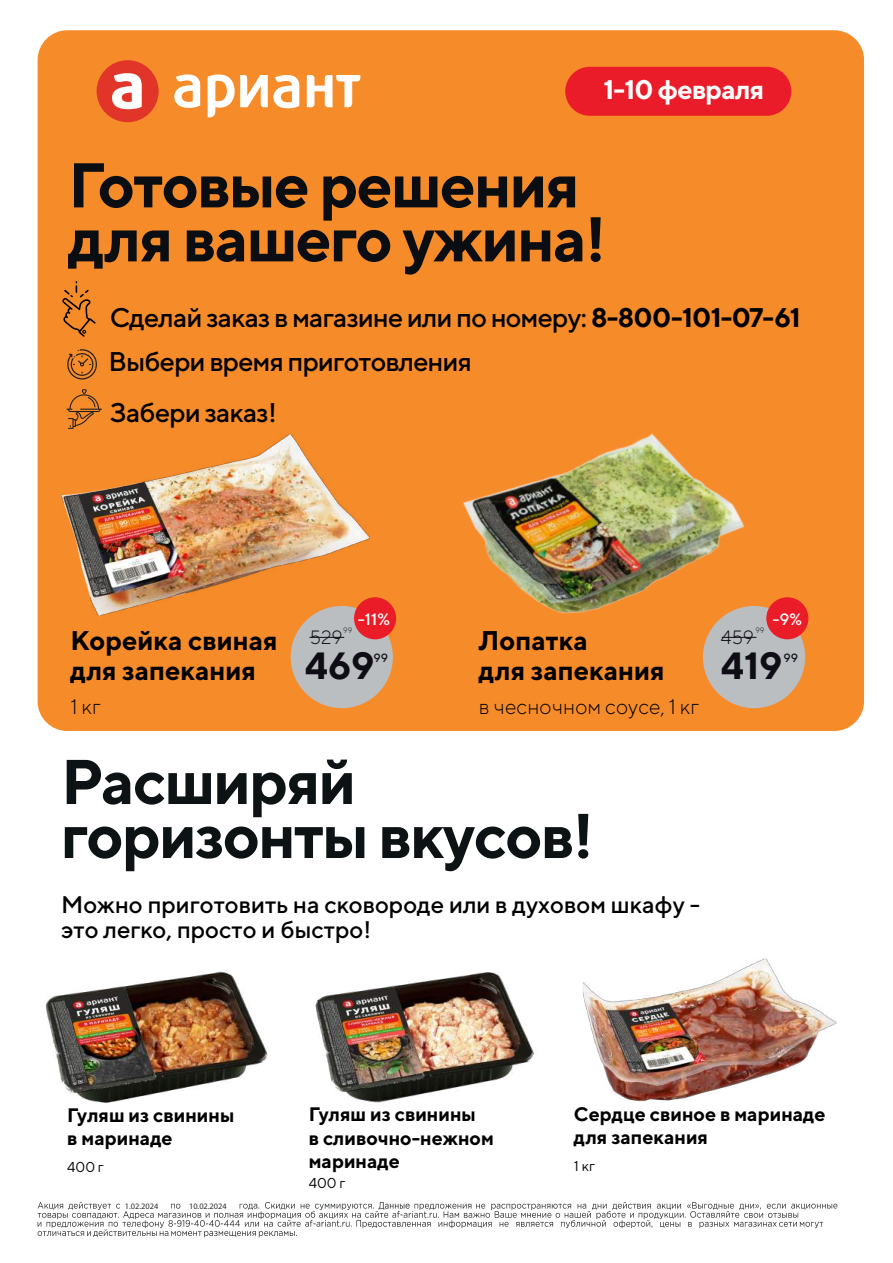
<style>
.page{position:relative;width:893px;height:1263px;background:#fff}
.page>*{position:absolute;margin:0;border:0;box-sizing:border-box;transform-origin:0 0}
.t1{font:700 63px/54px "TT Norms";letter-spacing:-.025em;color:#0a0d11}
.t2{font:700 63px/54px "TT Norms";letter-spacing:-.025em;color:#0d1214}
.t3{font:700 37.8px "TT Norms";color:#0e0c15}
.t4{font:500 27px/44.4px "TT Norms";letter-spacing:-.025em;color:#000001}
.t5{font:700 27px/30px "TT Norms";color:#000001}
.t6{font:700 26.85px "TT Norms";letter-spacing:-.025em;color:#fff}
.t7{font:500 24px/25.5px "TT Norms";color:#000001}
.t8{font:300 21px "TT Norms";color:#000001}
.t9{font:700 19.5px/23.4px "TT Norms";color:#000001}
.t10{font:300 19.2px "TT Norms";color:#0e0c15}
.t11{font:500 16.35px "TT Norms";color:#fff}
.t12{font:14.4px "TT Norms";color:#000001}
.t13{font:500 12px "TT Norms";color:#0e0c15}
.t14{font:8.25px "Myriad Pro";color:#292c2d}
.t15{font:300 7.8px "TT Norms";color:#0e0c15}
.s1{font-weight:700}
</style>
<div class="page">
<svg style="left:38px;top:1202px;width:799px;height:35px"></svg>
<img style="left:318px;top:972px;width:216px;height:131px">
<img style="left:45px;top:971px;width:273px;height:132px">
<img style="left:582px;top:958px;width:255px;height:144px">
<div style="left:38px;top:30px;width:826px;height:701px;background:#f68b2a;border-radius:30px"></div>
<svg style="left:62px;top:281px;width:34px;height:56px"></svg>
<svg style="left:67px;top:349px;width:30px;height:30px"></svg>
<svg style="left:67px;top:389px;width:35px;height:40px"></svg>
<div style="left:291px;top:606px;width:102px;height:102px;background:#babec1;border-radius:50%"></div>
<div style="left:354px;top:597px;width:42px;height:42px;background:#ea1c28;border-radius:50%"></div>
<hr style="left:309px;top:637px;width:35px;height:1px;background:#0e0c15">
<svg style="left:174px;top:74px;width:186px;height:43px"></svg>
<svg style="left:97px;top:60px;width:62px;height:62px"></svg>
<div style="left:565px;top:67px;width:226px;height:49px;background:#ea1c29;border-radius:24px"></div>
<img style="left:379px;top:433px;width:430px;height:276px">
<img style="left:61px;top:434px;width:309px;height:189px">
<h3 class="t6" style="left:603px;top:73px;width:162px">1-10 февраля</h3>
<h1 class="t1" style="left:68px;top:157px;width:539px">Готовые решения для вашего ужина!</h1>
<h3 class="t4" style="left:109px;top:295px;width:694px">Сделай заказ в магазине или по номеру: <span class="s1">8-800-101-07-61<br></span>Выбери время приготовления</h3>
<h3 class="t4" style="left:110px;top:390px;width:169px">Забери заказ!</h3>
<p class="t11" style="left:358px;top:609px;width:34px">-11%</p>
<p class="t11" style="left:772px;top:609px;width:31px">-9%</p>
<h3 class="t5" style="left:70px;top:625px;width:209px">Корейка свиная для запекания</h3>
<p class="t15" style="left:343px;top:626px;width:10px">99</p>
<p class="t10" style="left:310px;top:625px;width:34px">529</p>
<h2 class="t3" style="left:305px;top:642px;width:71px">469</h2>
<p class="t13" style="left:374px;top:650px;width:16px">99</p>
<h3 class="t5" style="left:479px;top:625px;width:187px">Лопатка<br>для запекания</h3>
<p class="t15" style="left:755px;top:626px;width:10px">99</p>
<p class="t10" style="left:721px;top:625px;width:34px">459</p>
<h2 class="t3" style="left:721px;top:642px;width:63px">419</h2>
<p class="t13" style="left:783px;top:650px;width:16px">99</p>
<p class="t8" style="left:70px;top:693px;width:32px">1 кг</p>
<p class="t8" style="left:479px;top:693px;width:221px">в чесночном соусе, 1 кг</p>
<h1 class="t2" style="left:61px;top:753px;width:534px">Расширяй горизонты вкусов!</h1>
<p class="t7" style="left:61px;top:891px;width:640px">Можно приготовить на сковороде или в духовом шкафу - это легко, просто и быстро!</p>
<p class="t9" style="left:67px;top:1103px;width:169px">Гуляш из свинины в маринаде</p>
<p class="t12" style="left:67px;top:1157px;width:38px">400 г</p>
<p class="t14" style="left:125px;top:1201px;width:35px">1.02.2024</p>
<p class="t14" style="left:189px;top:1201px;width:39px">10.02.2024</p>
<p class="t9" style="left:309px;top:1102px;width:187px">Гуляш из свинины<br>в сливочно-нежном маринаде</p>
<p class="t12" style="left:309px;top:1174px;width:38px">400 г</p>
<p class="t9" style="left:574px;top:1101px;width:253px">Сердце свиное в маринаде для запекания</p>
<p class="t12" style="left:574px;top:1157px;width:22px">1 кг</p>
</div>
